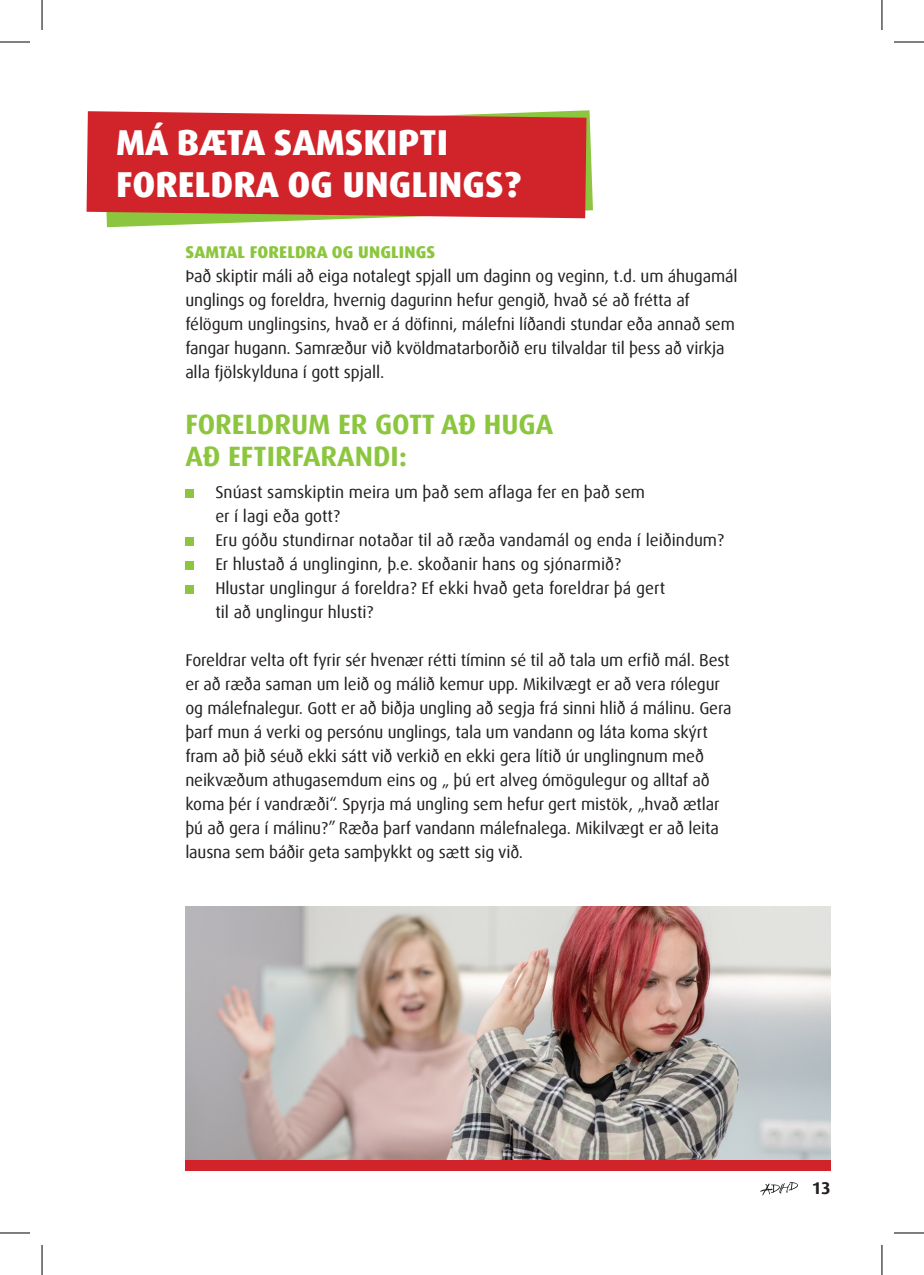
<style>
.page{position:relative;width:924px;height:1275px;background:#fff}
.page>*{position:absolute;margin:0;border:0;box-sizing:border-box;transform-origin:0 0}
.Fyrirsögn{font:800 36px "Dax Offc Pro";color:#fff}
.Fyrirsögn-2{font:700 28px/32px "Dax Offc Pro";color:#8bc63e}
.Meginmál{font:17px/24px "Dax Offc Pro";letter-spacing:-.01em;color:#231f20}
.Meginmál-2{font:800 17px "Dax Offc Pro";letter-spacing:.01em;color:#8bc63e}
.t1{font:700 17px "Dax Offc Pro";color:#231f20}
</style>
<div class="page">
<svg style="left:760px;top:1182px;width:38px;height:13px"></svg>
<img style="left:185px;top:906px;width:645px;height:253px">
<div style="left:185px;top:1159px;width:645px;height:11px;background:#d1232a"></div>
<div style="left:185px;top:489px;width:9px;height:9px;background:#8bc63e"></div>
<div style="left:185px;top:537px;width:9px;height:9px;background:#8bc63e"></div>
<div style="left:185px;top:561px;width:9px;height:9px;background:#8bc63e"></div>
<div style="left:185px;top:585px;width:9px;height:9px;background:#8bc63e"></div>
<svg style="left:106px;top:110px;width:486px;height:117px"></svg>
<svg style="left:86px;top:111px;width:500px;height:107px;background:#d02e31"></svg>
<hr style="left:0;top:42px;width:30px;height:1px;background:#000">
<hr style="left:893px;top:42px;width:30px;height:1px;background:#000">
<hr style="left:0;top:1232px;width:30px;height:1px;background:#000">
<hr style="left:893px;top:1232px;width:30px;height:1px;background:#000">
<hr style="left:42px;top:0;width:1px;height:30px;background:#000">
<hr style="left:42px;top:1245px;width:1px;height:30px;background:#000">
<hr style="left:881px;top:0;width:1px;height:30px;background:#000">
<hr style="left:881px;top:1245px;width:1px;height:30px;background:#000">
<p class="Fyrirsögn" style="left:116px;top:119px;width:333px">MÁ BÆTA SAMSKIPTI</p>
<p class="Fyrirsögn" style="left:116px;top:161px;width:406px">FORELDRA OG UNGLINGS?</p>
<p class="Meginmál-2" style="left:185px;top:241px;width:251px">SAMTAL FORELDRA OG UNGLINGS</p>
<p class="Meginmál" style="left:185px;top:264px;width:553px">Það skiptir máli að eiga notalegt spjall um daginn og veginn, t.d. um áhugamál unglings og foreldra, hvernig dagurinn hefur gengið, hvað sé að frétta af félögum unglingsins, hvað er á döfinni, málefni líðandi stundar eða annað sem fangar hugann. Samræður við kvöldmatarborðið eru tilvaldar til þess að virkja alla fjölskylduna í gott spjall.</p>
<p class="Fyrirsögn-2" style="left:185px;top:408px;width:369px">FORELDRUM ER GOTT AÐ HUGA<br>AÐ EFTIRFARANDI:</p>
<p class="Meginmál" style="left:215px;top:480px;width:431px">Snúast samskiptin meira um það sem aflaga fer en það sem er í lagi eða gott?</p>
<p class="Meginmál" style="left:215px;top:528px;width:510px">Eru góðu stundirnar notaðar til að ræða vandamál og enda í leiðindum?</p>
<p class="Meginmál" style="left:215px;top:552px;width:407px">Er hlustað á unglinginn, þ.e. skoðanir hans og sjónarmið?</p>
<p class="Meginmál" style="left:215px;top:576px;width:451px">Hlustar unglingur á foreldra? Ef ekki hvað geta foreldrar þá gert til að unglingur hlusti?</p>
<p class="Meginmál" style="left:185px;top:648px;width:547px">Foreldrar velta oft fyrir sér hvenær rétti tíminn sé til að tala um erfið mál. Best er að ræða saman um leið og málið kemur upp. Mikilvægt er að vera rólegur og málefnalegur. Gott er að biðja ungling að segja frá sinni hlið á málinu. Gera þarf mun á verki og persónu unglings, tala um vandann og láta koma skýrt fram að þið séuð ekki sátt við verkið en ekki gera lítið úr unglingnum með neikvæðum athugasemdum eins og „ þú ert alveg ómögulegur og alltaf að koma þér í vandræði“. Spyrja má ungling sem hefur gert mistök, „hvað ætlar þú að gera í málinu?” Ræða þarf vandann málefnalega. Mikilvægt er að leita lausna sem báðir geta samþykkt og sætt sig við.</p>
<p class="t1" style="left:811px;top:1177px;width:21px">13</p>
</div>
